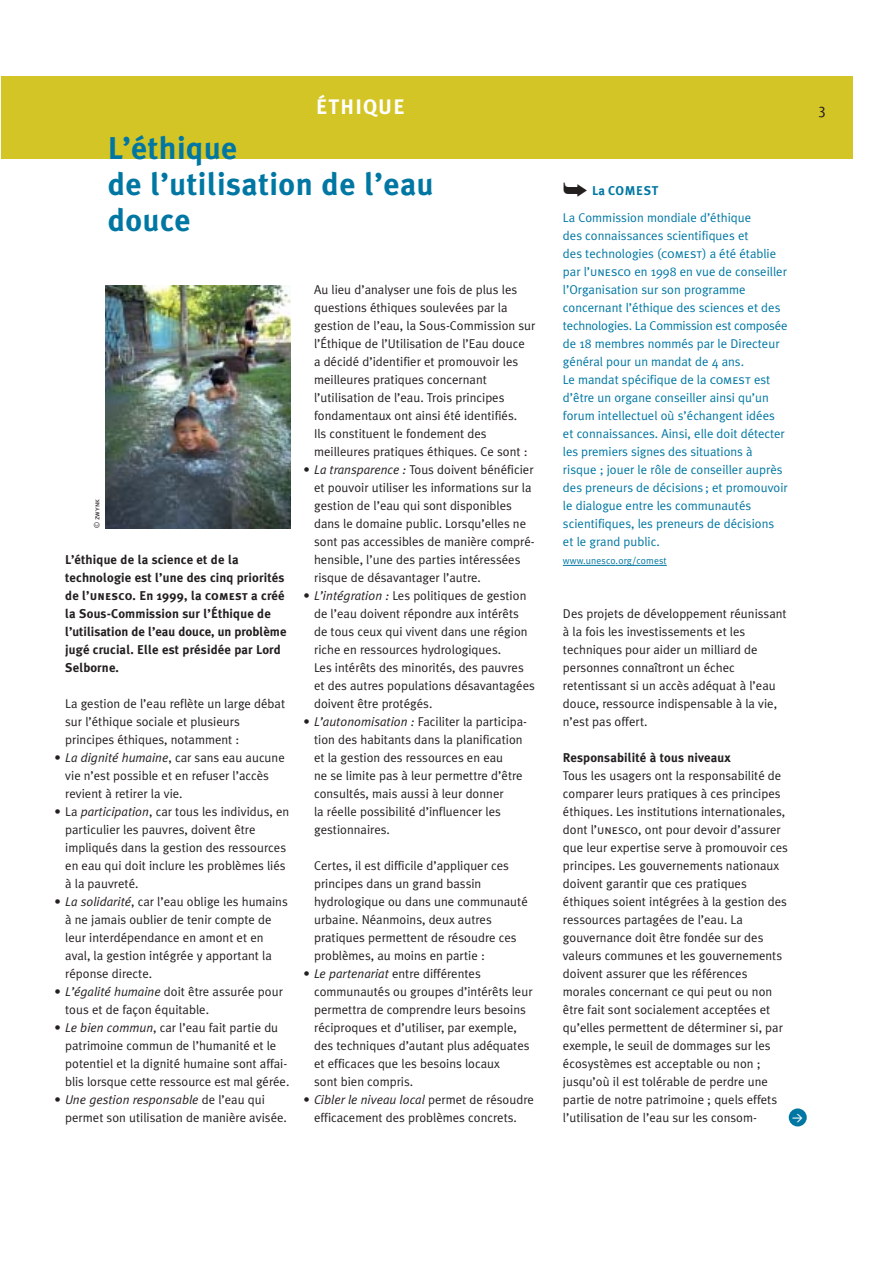
<style>
.page{position:relative;width:893px;height:1263px;background:#fff}
.page>*{position:absolute;margin:0;border:0;box-sizing:border-box;transform-origin:0 0}
.t1{font:700 31.5px/36px "Meta Plus";letter-spacing:.015em;color:#0077a3}
.t2{font:700 21px "Meta Plus";letter-spacing:.055em;color:#fff}
.t3{font:18px "Eureka";color:#231f1f}
.t4{font:12.75px/18px "Meta Plus Normal";color:#231f1f}
.t5{font:12.75px/18px "Meta Plus Normal";color:#0077a3}
.t6{font:700 12.75px/18px "Meta Plus";letter-spacing:.01em;color:#231f1f}
.t7{font:700 12.75px "Meta Plus";letter-spacing:.05em;color:#0077a3}
.t8{font:500 10.5px "DIN";color:#fff}
.t9{font:9.75px "Meta Plus Normal";letter-spacing:.01em;color:#0077a3}
.t10{font:7.5px "Meta Plus Normal Caps";color:#231f1f}
.s1{font-family:"Meta Plus Normal"}
.s2{font-family:"Meta Plus Bold Caps";font-weight:400}
.s3{font-style:italic}
.s4{color:#231f1f}
.s5{font-family:"Meta Plus Normal Caps"}
</style>
<div class="page">
<div style="left:1px;top:76px;width:851px;height:83px;background:#d4c527"></div>
<div style="left:788px;top:1108px;width:18px;height:18px;background:#0077a3;border-radius:50%"></div>
<svg style="left:563px;top:565px;width:20px;height:1px"></svg>
<hr style="left:583px;top:565px;width:32px;height:1px;background:#0077a3">
<svg style="left:615px;top:565px;width:12px;height:1px"></svg>
<hr style="left:627px;top:565px;width:39px;height:1px;background:#0077a3">
<img style="left:106px;top:285px;width:185px;height:243px">
<h2 class="t2" style="left:316px;top:99px;width:90px">ÉTHIQUE</h2>
<h3 class="t3" style="left:818px;top:101px;width:9px">3</h3>
<h1 class="t1" style="left:108px;top:134px;width:327px">L’éthique<br>de l’utilisation de l’eau douce</h1>
<p class="t10" style="left:92px;top:528px;width:30px;rotate:-90deg"><span class="s1">©</span> zwynk</p>
<p class="t6" style="left:65px;top:552px;width:223px">L’éthique de la science et de la technologie est l’une des cinq priorités de l’<span class="s2">unesco</span>. En 1999, la <span class="s2">comest</span> a créé la Sous-Commission sur l’Éthique de l’utilisation de l’eau douce, un problème jugé crucial. Elle est présidée par Lord Selborne.</p>
<p class="t4" style="left:65px;top:696px;width:221px">La gestion de l’eau reflète un large débat sur l’éthique sociale et plusieurs principes éthiques, notamment :</p>
<p class="t4" style="left:65px;top:750px;width:221px;text-indent:-11px">• <span class="s3">La dignité humaine</span>, car sans eau aucune vie n’est possible et en refuser l’accès revient à retirer la vie.</p>
<p class="t4" style="left:65px;top:804px;width:226px;text-indent:-11px">• La <span class="s3">participation</span>, car tous les individus, en particulier les pauvres, doivent être impliqués dans la gestion des ressources en eau qui doit inclure les problèmes liés à la pauvreté.</p>
<p class="t4" style="left:65px;top:894px;width:224px;text-indent:-11px">• <span class="s3">La solidarité</span>, car l’eau oblige les humains à ne jamais oublier de tenir compte de leur interdépendance en amont et en aval, la gestion intégrée y apportant la réponse directe.</p>
<p class="t4" style="left:65px;top:984px;width:219px;text-indent:-11px">• <span class="s3">L’égalité humaine</span> doit être assurée pour tous et de façon équitable.</p>
<p class="t4" style="left:65px;top:1020px;width:226px;text-indent:-11px">• <span class="s3">Le bien commun</span>, car l’eau fait partie du patrimoine commun de l’humanité et le potentiel et la dignité humaine sont affai&shy;blis lorsque cette ressource est mal gérée.</p>
<p class="t4" style="left:65px;top:1092px;width:223px;text-indent:-11px">• <span class="s3">Une gestion responsable</span> de l’eau qui permet son utilisation de manière avisée.</p>
<p class="t4" style="left:314px;top:282px;width:223px">Au lieu d’analyser une fois de plus les questions éthiques soulevées par la gestion de l’eau, la Sous-Commission sur l’Éthique de l’Utilisation de l’Eau douce<br>a décidé d’identifier et promouvoir les meilleures pratiques concernant l’utilisation de l’eau. Trois principes fondamentaux ont ainsi été identifiés.<br>Ils constituent le fondement des meilleures pratiques éthiques. Ce sont :</p>
<p class="t4" style="left:314px;top:462px;width:222px;text-indent:-11px">• <span class="s3">La transparence :</span> Tous doivent bénéficier et pouvoir utiliser les informations sur la gestion de l’eau qui sont disponibles dans le domaine public. Lorsqu’elles ne sont pas accessibles de manière compré&shy;hensible, l’une des parties intéressées risque de désavantager l’autre.</p>
<p class="t4" style="left:314px;top:588px;width:222px;text-indent:-11px">• <span class="s3">L’intégration :</span> Les politiques de gestion de l’eau doivent répondre aux intérêts de tous ceux qui vivent dans une région riche en ressources hydrologiques.<br>Les intérêts des minorités, des pauvres et des autres populations désavantagées doivent être protégés.</p>
<p class="t4" style="left:314px;top:714px;width:214px;text-indent:-11px">• <span class="s3">L’autonomisation :</span> Faciliter la participa&shy;tion des habitants dans la planification et la gestion des ressources en eau<br>ne se limite pas à leur permettre d’être consultés, mais aussi à leur donner<br>la réelle possibilité d’influencer les gestionnaires.</p>
<p class="t4" style="left:314px;top:858px;width:215px">Certes, il est difficile d’appliquer ces principes dans un grand bassin hydrologique ou dans une communauté urbaine. Néanmoins, deux autres pratiques permettent de résoudre ces problèmes, au moins en partie :</p>
<p class="t4" style="left:314px;top:966px;width:220px;text-indent:-11px">• <span class="s3">Le partenariat</span> entre différentes communautés ou groupes d’intérêts leur permettra de comprendre leurs besoins réciproques et d’utiliser, par exemple, des techniques d’autant plus adéquates et efficaces que les besoins locaux<br>sont bien compris.</p>
<p class="t4" style="left:303px;top:1092px;width:232px;text-align:center">• <span class="s3">Cibler le niveau local</span> permet de résoudre efficacement des problèmes concrets.</p>
<p class="t7" style="left:563px;top:186px;width:97px"><span class="s4">➥</span> La COMEST</p>
<p class="t5" style="left:563px;top:210px;width:226px">La Commission mondiale d’éthique<br>des connaissances scientifiques et<br>des technologies (<span class="s5">comest</span>) a été établie par l’<span class="s5">unesco</span> en 1998 en vue de conseiller l’Organisation sur son programme concernant l’éthique des sciences et des technologies. La Commission est composée de 18 membres nommés par le Directeur général pour un mandat de 4 ans.<br>Le mandat spécifique de la <span class="s5">comest</span> est d’être un organe conseiller ainsi qu’un forum intellectuel où s’échangent idées et connaissances. Ainsi, elle doit détecter les premiers signes des situations à risque ; jouer le rôle de conseiller auprès des preneurs de décisions ; et promouvoir le dialogue entre les communautés scientifiques, les preneurs de décisions et le grand public.</p>
<p class="t9" style="left:563px;top:557px;width:105px">www.unesco.org/comest</p>
<p class="t4" style="left:563px;top:606px;width:225px">Des projets de développement réunissant à la fois les investissements et les techniques pour aider un milliard de personnes connaîtront un échec retentissant si un accès adéquat à l’eau douce, ressource indispensable à la vie, n’est pas offert.</p>
<p class="t6" style="left:563px;top:750px;width:169px">Responsabilité à tous niveaux</p>
<p class="t4" style="left:563px;top:768px;width:226px">Tous les usagers ont la responsabilité de comparer leurs pratiques à ces principes éthiques. Les institutions internationales, dont l’<span class="s5">unesco</span>, ont pour devoir d’assurer que leur expertise serve à promouvoir ces principes. Les gouvernements nationaux doivent garantir que ces pratiques éthiques soient intégrées à la gestion des ressources partagées de l’eau. La gouvernance doit être fondée sur des valeurs communes et les gouvernements doivent assurer que les références morales concernant ce qui peut ou non être fait sont socialement acceptées et qu’elles permettent de déterminer si, par exemple, le seuil de dommages sur les écosystèmes est acceptable ou non ; jusqu’où il est tolérable de perdre une partie de notre patrimoine ; quels effets l’utilisation de l’eau sur les consom-</p>
<p class="t8" style="left:792px;top:1113px;width:12px">&gt;</p>
</div>
